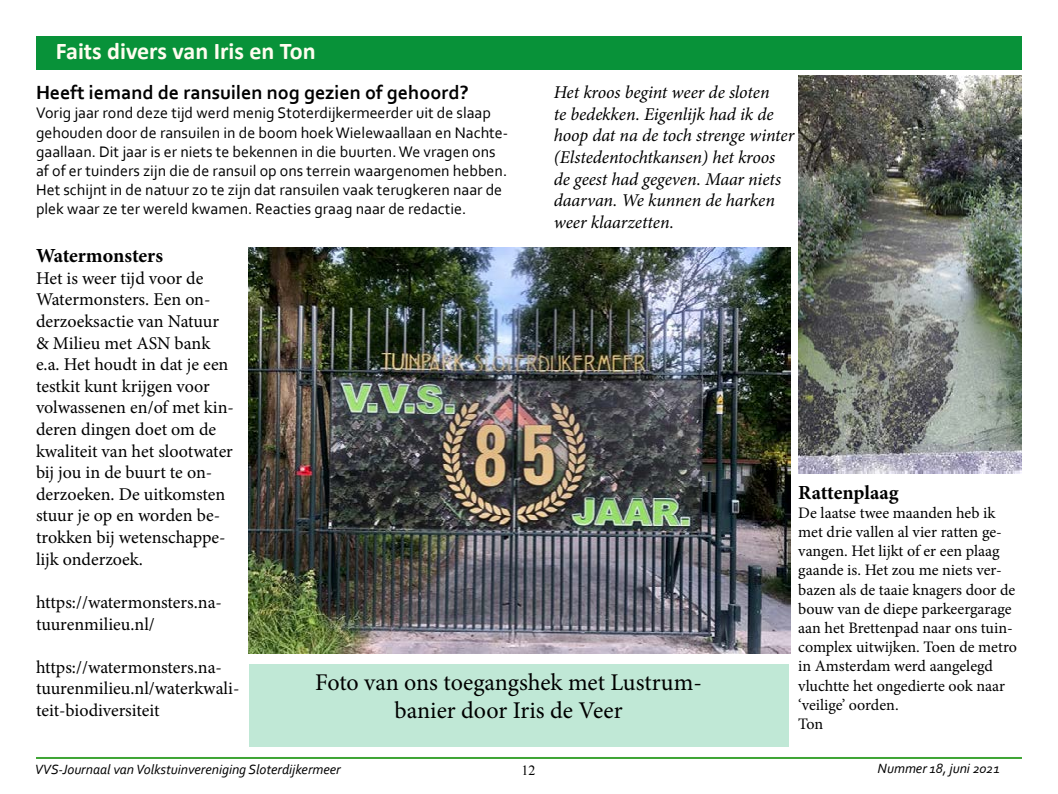
<style>
.page{position:relative;width:1058px;height:794px;background:#fff}
.page>*{position:absolute;margin:0;border:0;box-sizing:border-box;transform-origin:0 0}
.t1{font:24px/28.8px "Minion Pro";letter-spacing:-.005em;color:#000;text-align:center}
.t2{font:700 24px "Calibri";color:#fffdf0}
.t3{font:700 20px "Corbel";color:#000}
.t4{font:700 20px "Minion Pro";letter-spacing:-.005em;color:#000}
.t5{font:18px/21.6px "Minion Pro";color:#000}
.t6{font:italic 18px/21.6px "Minion Pro";letter-spacing:-.005em;color:#000}
.t7{font:16px/19.2px "Corbel";color:#000}
.t8{font:16px/19.2px "Minion Pro";color:#000}
.t9{font:italic 14px "Corbel";color:#000}
.t10{font:14px "Times New Roman";color:#000}
</style>
<div class="page">
<hr style="left:36px;top:757px;width:985px;height:2px;background:#3fa535">
<div style="left:36px;top:36px;width:985px;height:34px;background:#089239"></div>
<div style="left:249px;top:664px;width:539px;height:82px;background:#c0e8d6"></div>
<img style="left:798px;top:76px;width:223px;height:397px">
<img style="left:249px;top:248px;width:541px;height:406px">
<h1 class="t2" style="left:56px;top:35px;width:261px">Faits divers van Iris en Ton</h1>
<p class="t3" style="left:36px;top:80px;width:434px">Heeft iemand de ransuilen nog gezien of gehoord?</p>
<p class="t7" style="left:36px;top:103px;width:473px">Vorig jaar rond deze tijd werd menig Stoterdijkermeerder uit de slaap gehouden door de ransuilen in de boom hoek Wielewaallaan en Nachte&shy;gaallaan. Dit jaar is er niets te bekennen in die buurten. We vragen ons af of er tuinders zijn die de ransuil op ons terrein waargenomen hebben.<br>Het schijnt in de natuur zo te zijn dat ransuilen vaak terugkeren naar de plek waar ze ter wereld kwamen. Reacties graag naar de redactie.</p>
<p class="t6" style="left:553px;top:82px;width:242px">Het kroos begint weer de sloten<br>te bedekken. Eigenlijk had ik de hoop dat na de toch strenge winter (Elstedentochtkansen) het kroos de geest had gegeven. Maar niets daarvan. We kunnen de harken weer klaarzetten.</p>
<p class="t4" style="left:36px;top:242px;width:128px">Watermonsters</p>
<p class="t5" style="left:36px;top:267px;width:199px">Het is weer tijd voor de<br>Watermonsters. Een on&shy;derzoeksactie van Natuur &amp; Milieu met ASN bank e.a. Het houdt in dat je een testkit kunt krijgen voor volwassenen en/of met kin&shy;deren dingen doet om de kwaliteit van het slootwater bij jou in de buurt te on&shy;derzoeken. De uitkomsten stuur je op en worden be&shy;trokken bij wetenschappe&shy;lijk onderzoek.</p>
<p class="t5" style="left:36px;top:591px;width:187px">https://watermonsters.na&shy;tuurenmilieu.nl/</p>
<p class="t5" style="left:36px;top:656px;width:205px">https://watermonsters.na&shy;tuurenmilieu.nl/waterkwali&shy;teit-biodiversiteit</p>
<h1 class="t1" style="left:315px;top:667px;width:388px">Foto van ons toegangshek met Lustrum&shy;banier door Iris de Veer</h1>
<p class="t4" style="left:798px;top:478px;width:102px">Rattenplaag</p>
<p class="t8" style="left:798px;top:503px;width:220px">De laatse twee maanden heb ik met drie vallen al vier ratten ge&shy;vangen. Het lijkt of er een plaag gaande is. Het zou me niets ver&shy;bazen als de taaie knagers door de bouw van de diepe parkeergarage aan het Brettenpad naar ons tuin&shy;complex uitwijken. Toen de metro in Amsterdam werd aangelegd vluchtte het ongedierte ook naar ‘veilige’ oorden.<br>Ton</p>
<p class="t9" style="left:35px;top:760px;width:307px">VVS-Journaal van Volkstuinvereniging Sloterdijkermeer</p>
<p class="t10" style="left:521px;top:761px;width:15px">12</p>
<p class="t9" style="left:877px;top:759px;width:124px">Nummer 18, juni 2021</p>
</div>
